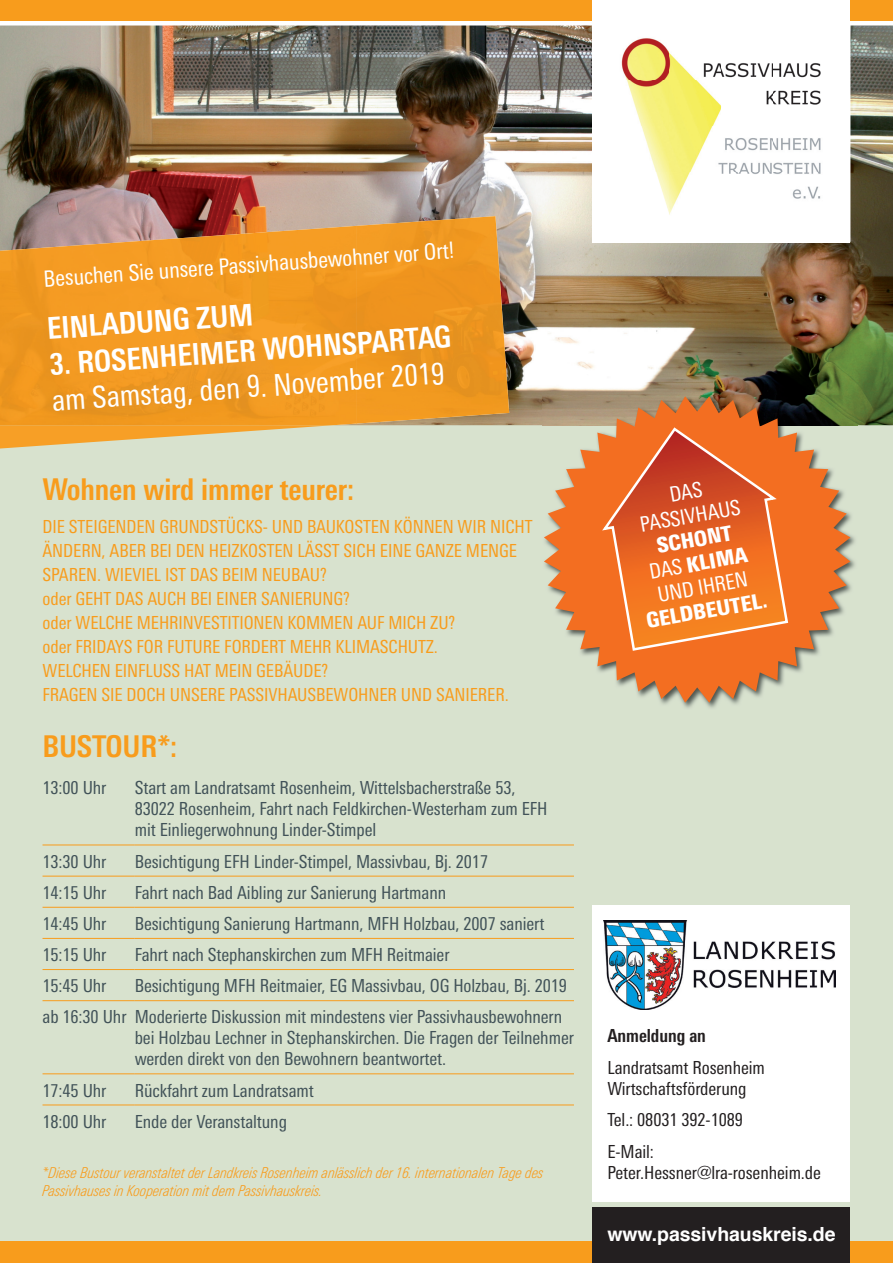
<style>
.page{position:relative;width:893px;height:1263px;background:#fff}
.page>*{position:absolute;margin:0;border:0;box-sizing:border-box;transform-origin:0 0}
.t1{font:700 condensed 30px "LT Univers";color:#fff}
.t2{font:700 condensed 30px "LT Univers";letter-spacing:-.005em;color:#f89c1c}
.t3{font:condensed 30px "LT Univers";color:#fff}
.t4{font:condensed 22.5px "LT Univers";color:#fff}
.t5{font:900 condensed 21px/24px "LT Univers";color:#fff;text-align:center}
.t6{font:condensed 21px/24px "LT Univers";color:#fff;text-align:center}
.t7{font:700 19.5px "Helvetica";letter-spacing:-.005em;color:#fff}
.t8{font:condensed 18px/21px "LT Univers";letter-spacing:-.005em;color:#415258}
.t9{font:condensed 18px/24px "LT Univers";letter-spacing:-.005em;color:#f89c1c}
.t10{font:condensed 18px/21px "LT Univers";letter-spacing:-.005em;color:#231f20}
.t11{font:700 condensed 18px "LT Univers";letter-spacing:-.005em;color:#231f20}
.t12{font:italic 300 condensed 15px/18px "LT Univers";letter-spacing:-.005em;color:#f89c1c}
.s1{font-weight:400}
</style>
<div class="page">
<div style="left:0;top:425px;width:893px;height:838px;background:#d8e2ce"></div>
<img style="left:0;top:26px;width:893px;height:399px">
<div style="left:592px;top:905px;width:258px;height:296px;background:#fff"></div>
<img style="left:604px;top:921px;width:232px;height:89px">
<svg style="left:0;top:425px;width:333px;height:23px"></svg>
<img style="left:0;top:226px;width:357px;height:199px">
<img style="left:356px;top:216px;width:153px;height:208px">
<div style="left:0;top:0;width:893px;height:21px;background:#f89c1c"></div>
<div style="left:592px;top:0;width:258px;height:242px;background:#fff"></div>
<img style="left:621px;top:38px;width:200px;height:177px">
<div style="left:0;top:1242px;width:893px;height:21px;background:#f89c1c"></div>
<div style="left:592px;top:1207px;width:258px;height:56px;background:#231f20"></div>
<hr style="left:43px;top:845px;width:92px;height:1px;background:#f89c1c">
<hr style="left:135px;top:845px;width:439px;height:1px;background:#f89c1c">
<hr style="left:43px;top:876px;width:92px;height:1px;background:#f89c1c">
<hr style="left:135px;top:876px;width:439px;height:1px;background:#f89c1c">
<hr style="left:43px;top:907px;width:92px;height:1px;background:#f89c1c">
<hr style="left:135px;top:907px;width:439px;height:1px;background:#f89c1c">
<hr style="left:43px;top:938px;width:92px;height:1px;background:#f89c1c">
<hr style="left:135px;top:938px;width:439px;height:1px;background:#f89c1c">
<hr style="left:43px;top:969px;width:92px;height:1px;background:#f89c1c">
<hr style="left:43px;top:1000px;width:92px;height:1px;background:#f89c1c">
<hr style="left:43px;top:1073px;width:92px;height:1px;background:#f89c1c">
<hr style="left:135px;top:969px;width:439px;height:1px;background:#f89c1c">
<hr style="left:135px;top:1000px;width:439px;height:1px;background:#f89c1c">
<hr style="left:135px;top:1073px;width:439px;height:1px;background:#f89c1c">
<hr style="left:43px;top:1104px;width:92px;height:1px;background:#f89c1c">
<hr style="left:135px;top:1104px;width:439px;height:1px;background:#f89c1c">
<img style="left:543px;top:395px;width:315px;height:313px">
<svg style="left:544px;top:396px;width:306px;height:307px"></svg>
<svg style="left:599px;top:426px;width:191px;height:226px"></svg>
<p class="t4" style="left:43px;top:266px;width:413px;rotate:-4deg">Besuchen Sie unsere Passivhausbewohner vor Ort!</p>
<h1 class="t1" style="left:46px;top:311px;width:208px;rotate:-4deg">EINLADUNG ZUM</h1>
<h1 class="t1" style="left:48px;top:347px;width:404px;rotate:-4deg">3. ROSENHEIMER WOHNSPARTAG</h1>
<h1 class="t3" style="left:51px;top:383px;width:395px;rotate:-4deg">am Samstag, den 9. November 2019</h1>
<h1 class="t2" style="left:43px;top:472px;width:313px">Wohnen wird immer teurer:</h1>
<p class="t9" style="left:43px;top:515px;width:491px">DIE STEIGENDEN GRUNDSTÜCKS- UND BAUKOSTEN KÖNNEN WIR NICHT ÄNDERN, ABER BEI DEN HEIZKOSTEN LÄSST SICH EINE GANZE MENGE SPAREN. WIEVIEL IST DAS BEIM NEUBAU?<br>oder GEHT DAS AUCH BEI EINER SANIERUNG?<br>oder WELCHE MEHRINVESTITIONEN KOMMEN AUF MICH ZU?<br>oder FRIDAYS FOR FUTURE FORDERT MEHR KLIMASCHUTZ.<br>WELCHEN EINFLUSS HAT MEIN GEBÄUDE?<br>FRAGEN SIE DOCH UNSERE PASSIVHAUSBEWOHNER UND SANIERER.</p>
<h1 class="t2" style="left:43px;top:728px;width:136px">BUSTOUR*:</h1>
<p class="t8" style="left:43px;top:777px;width:66px">13:00 Uhr</p>
<p class="t8" style="left:135px;top:777px;width:414px">Start am Landratsamt Rosenheim, Wittelsbacherstraße 53,<br>83022 Rosenheim, Fahrt nach Feldkirchen-Westerham zum EFH mit Einliegerwohnung Linder-Stimpel</p>
<p class="t8" style="left:43px;top:851px;width:66px">13:30 Uhr</p>
<p class="t8" style="left:135px;top:851px;width:355px">Besichtigung EFH Linder-Stimpel, Massivbau, Bj. 2017</p>
<p class="t8" style="left:43px;top:882px;width:66px">14:15 Uhr</p>
<p class="t8" style="left:135px;top:882px;width:313px">Fahrt nach Bad Aibling zur Sanierung Hartmann</p>
<p class="t8" style="left:43px;top:913px;width:66px">14:45 Uhr</p>
<p class="t8" style="left:135px;top:913px;width:411px">Besichtigung Sanierung Hartmann, MFH Holzbau, 2007 saniert</p>
<p class="t8" style="left:43px;top:944px;width:66px">15:15 Uhr</p>
<p class="t8" style="left:135px;top:944px;width:316px">Fahrt nach Stephanskirchen zum MFH Reitmaier</p>
<p class="t8" style="left:43px;top:975px;width:66px">15:45 Uhr</p>
<p class="t8" style="left:43px;top:970px;width:526px;line-height:31.2px;text-align:right">Besichtigung MFH Reitmaier, EG Massivbau, OG Holzbau, Bj. 2019<br>ab 16:30 Uhr Moderierte Diskussion mit mindestens vier Passivhausbewohnern</p>
<p class="t8" style="left:135px;top:1027px;width:441px">bei Holzbau Lechner in Stephanskirchen. Die Fragen der Teilnehmer werden direkt von den Bewohnern beantwortet.</p>
<p class="t8" style="left:43px;top:1079px;width:66px">17:45 Uhr</p>
<p class="t8" style="left:135px;top:1079px;width:181px">Rückfahrt zum Landratsamt</p>
<p class="t8" style="left:43px;top:1111px;width:66px">18:00 Uhr</p>
<p class="t8" style="left:135px;top:1111px;width:154px">Ende der Veranstaltung</p>
<p class="t12" style="left:43px;top:1164px;width:503px">*Diese Bustour veranstaltet der Landkreis Rosenheim anlässlich der 16. internationalen Tage des<br>Passivhauses in Kooperation mit dem Passivhauskreis.</p>
<p class="t6" style="left:634px;top:489px;width:103px;rotate:-10deg">DAS<br>PASSIVHAUS</p>
<p class="t5" style="left:643px;top:536px;width:101px;rotate:-10deg">SCHONT<br><span class="s1">DAS</span> KLIMA<br><span class="s1">UND IHREN</span></p>
<p class="t5" style="left:644px;top:609px;width:124px;rotate:-10deg">GELDBEUTEL.</p>
<p class="t11" style="left:607px;top:1025px;width:100px">Anmeldung an</p>
<p class="t10" style="left:607px;top:1057px;width:159px">Landratsamt Rosenheim<br>Wirtschaftsförderung</p>
<p class="t10" style="left:607px;top:1104px;width:137px;line-height:31.5px">Tel.: 08031 392-1089<br>E-Mail:</p>
<p class="t10" style="left:607px;top:1162px;width:215px">Peter.Hessner@lra-rosenheim.de</p>
<p class="t7" style="left:607px;top:1218px;width:230px">www.passivhauskreis.de</p>
</div>
